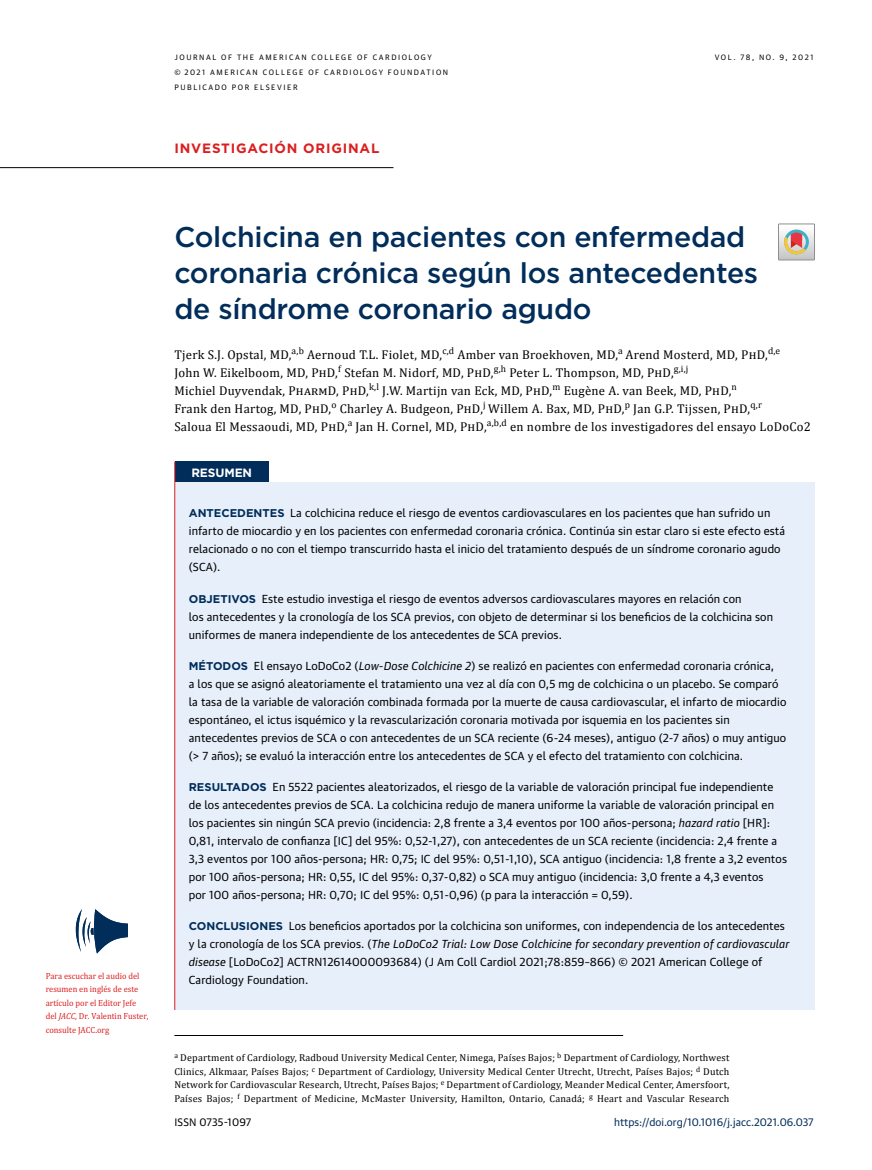
<style>
.page{position:relative;width:872px;height:1170px;background:#fff}
.page>*{position:absolute;margin:0;border:0;box-sizing:border-box;transform-origin:0 0}
.t1{font:500 28.5px/36px "Gotham";letter-spacing:-.01em;color:#002d5a}
.t2{font:700 13.5px "Gotham";letter-spacing:.06em;color:#db1e1f}
.t3{font:12.75px/18px "Cambria";letter-spacing:.02em;color:#000}
.t4{font:700 12px "Gotham";letter-spacing:-.01em;color:#fff}
.t5{font:11.25px/18px "Guardian Text Sans";letter-spacing:.01em;color:#000}
.t6{font:10.5px "Guardian Text Sans";color:#002d5a}
.t7{font:10.5px "Guardian Text Sans";letter-spacing:.015em;color:#000}
.t8{font:10.05px/13.5px "Cambria";letter-spacing:.02em;color:#000;text-align:justify}
.t9{font:9px/13.5px "Cambria";color:#dc1e20;scale:.94 1}
.t10{font:7.5px/15px "Guardian Text Sans";letter-spacing:.205em;color:#000}
.s1{font-style:italic}
.s2{font-family:"Gotham";font-weight:700;color:#002d5a}
</style>
<div class="page">
<svg style="left:76px;top:909px;width:52px;height:44px"></svg>
<div style="left:778px;top:224px;width:36px;height:36px;border:1px solid #938e8e"></div>
<svg style="left:782px;top:229px;width:27px;height:26px"></svg>
<hr style="left:0;top:167px;width:393px;height:1px;background:#000">
<div style="left:175px;top:461px;width:93px;height:22px;background:#002d5a"></div>
<div style="left:175px;top:483px;width:639px;height:526px;background:#e7effa"></div>
<svg style="left:174px;top:461px;width:1px;height:22px"></svg>
<hr style="left:174px;top:483px;width:1px;height:526px;background:#db1e1f">
<hr style="left:174px;top:1034px;width:449px;height:1px;background:#000">
<p class="t10" style="left:174px;top:50px;width:259px">JOURNAL OF THE AMERICAN COLLEGE OF CARDIOLOGY</p>
<p class="t10" style="left:714px;top:50px;width:100px">VOL. 78, NO. 9, 2021</p>
<p class="t10" style="left:174px;top:65px;width:275px">© 2021 AMERICAN COLLEGE OF CARDIOLOGY FOUNDATION<br>PUBLICADO POR ELSEVIER</p>
<p class="t2" style="left:174px;top:141px;width:207px">INVESTIGACIÓN ORIGINAL</p>
<p class="t9" style="left:46px;top:969px;width:111px">Para escuchar el audio del resumen en inglés de este artículo por el Editor Jefe del <span class="s1">JACC</span>, Dr. Valentin Fuster, consulte JACC.org</p>
<h1 class="t1" style="left:174px;top:221px;width:585px">Colchicina en pacientes con enfermedad coronaria crónica según los antecedentes de síndrome coronario agudo</h1>
<p class="t3" style="left:174px;top:346px;width:638px">Tjerk S.J. Opstal, MD,<sup>a,b</sup> Aernoud T.L. Fiolet, MD,<sup>c,d</sup> Amber van Broekhoven, MD,<sup>a</sup> Arend Mosterd, MD, PhD,<sup>d,e<br></sup>John W. Eikelboom, MD, PhD,<sup>f</sup> Stefan M. Nidorf, MD, PhD,<sup>g,h</sup> Peter L. Thompson, MD, PhD,<sup>g,i,j<br></sup>Michiel Duyvendak, PharmD, PhD,<sup>k,l</sup> J.W. Martijn van Eck, MD, PhD,<sup>m</sup> Eugène A. van Beek, MD, PhD,<sup>n<br></sup>Frank den Hartog, MD, PhD,<sup>o</sup> Charley A. Budgeon, PhD,<sup>j</sup> Willem A. Bax, MD, PhD,<sup>p</sup> Jan G.P. Tijssen, PhD,<sup>q,r<br></sup>Saloua El Messaoudi, MD, PhD,<sup>a</sup> Jan H. Cornel, MD, PhD,<sup>a,b,d</sup> en nombre de los investigadores del ensayo LoDoCo2</p>
<p class="t4" style="left:191px;top:466px;width:62px">RESUMEN</p>
<p class="t5" style="left:189px;top:505px;width:597px"><span class="s2">ANTECEDENTES</span> La colchicina reduce el riesgo de eventos cardiovasculares en los pacientes que han sufrido un infarto de miocardio y en los pacientes con enfermedad coronaria crónica. Continúa sin estar claro si este efecto está relacionado o no con el tiempo transcurrido hasta el inicio del tratamiento después de un síndrome coronario agudo (SCA).</p>
<p class="t5" style="left:189px;top:590px;width:586px"><span class="s2">OBJETIVOS</span> Este estudio investiga el riesgo de eventos adversos cardiovasculares mayores en relación con<br>los antecedentes y la cronología de los SCA previos, con objeto de determinar si los beneficios de la colchicina son uniformes de manera independiente de los antecedentes de SCA previos.</p>
<p class="t5" style="left:189px;top:657px;width:599px"><span class="s2">MÉTODOS</span> El ensayo LoDoCo2 (<span class="s1">Low-Dose Colchicine 2</span>) se realizó en pacientes con enfermedad coronaria crónica,<br>a los que se asignó aleatoriamente el tratamiento una vez al día con 0,5 mg de colchicina o un placebo. Se comparó la tasa de la variable de valoración combinada formada por la muerte de causa cardiovascular, el infarto de miocardio espontáneo, el ictus isquémico y la revascularización coronaria motivada por isquemia en los pacientes sin antecedentes previos de SCA o con antecedentes de un SCA reciente (6-24 meses), antiguo (2-7 años) o muy antiguo (&gt; 7 años); se evaluó la interacción entre los antecedentes de SCA y el efecto del tratamiento con colchicina.</p>
<p class="t5" style="left:189px;top:778px;width:599px"><span class="s2">RESULTADOS</span> En 5522 pacientes aleatorizados, el riesgo de la variable de valoración principal fue independiente de los antecedentes previos de SCA. La colchicina redujo de manera uniforme la variable de valoración principal en los pacientes sin ningún SCA previo (incidencia: 2,8 frente a 3,4 eventos por 100 años-persona; <span class="s1">hazard ratio</span> [HR]:<br>0,81, intervalo de confianza [IC] del 95%: 0,52-1,27), con antecedentes de un SCA reciente (incidencia: 2,4 frente a 3,3 eventos por 100 años-persona; HR: 0,75; IC del 95%: 0,51-1,10), SCA antiguo (incidencia: 1,8 frente a 3,2 eventos por 100 años-persona; HR: 0,55, IC del 95%: 0,37-0,82) o SCA muy antiguo (incidencia: 3,0 frente a 4,3 eventos<br>por 100 años-persona; HR: 0,70; IC del 95%: 0,51-0,96) (p para la interacción = 0,59).</p>
<p class="t5" style="left:189px;top:918px;width:602px"><span class="s2">CONCLUSIONES</span> Los beneficios aportados por la colchicina son uniformes, con independencia de los antecedentes y la cronología de los SCA previos. (<span class="s1">The LoDoCo2 Trial: Low Dose Colchicine for secondary prevention of cardiovascular disease</span> [LoDoCo2] ACTRN12614000093684) (J Am Coll Cardiol 2021;78:859–866) © 2021 American College of Cardiology Foundation.</p>
<p class="t8" style="left:174px;top:1052px;width:556px"><sup>a</sup> Department of Cardiology, Radboud University Medical Center, Nimega, Países Bajos; <sup>b</sup> Department of Cardiology, Northwest Clinics, Alkmaar, Países Bajos; <sup>c</sup> Department of Cardiology, University Medical Center Utrecht, Utrecht, Países Bajos; <sup>d</sup> Dutch Network for Cardiovascular Research, Utrecht, Países Bajos; <sup>e</sup> Department of Cardiology, Meander Medical Center, Amersfoort, Países Bajos; <sup>f</sup> Department of Medicine, McMaster University, Hamilton, Ontario, Canadá; <sup>g</sup> Heart and Vascular Research</p>
<p class="t7" style="left:174px;top:1117px;width:78px">ISSN 0735-1097</p>
<p class="t6" style="left:614px;top:1117px;width:201px">https://doi.org/10.1016/j.jacc.2021.06.037</p>
</div>
